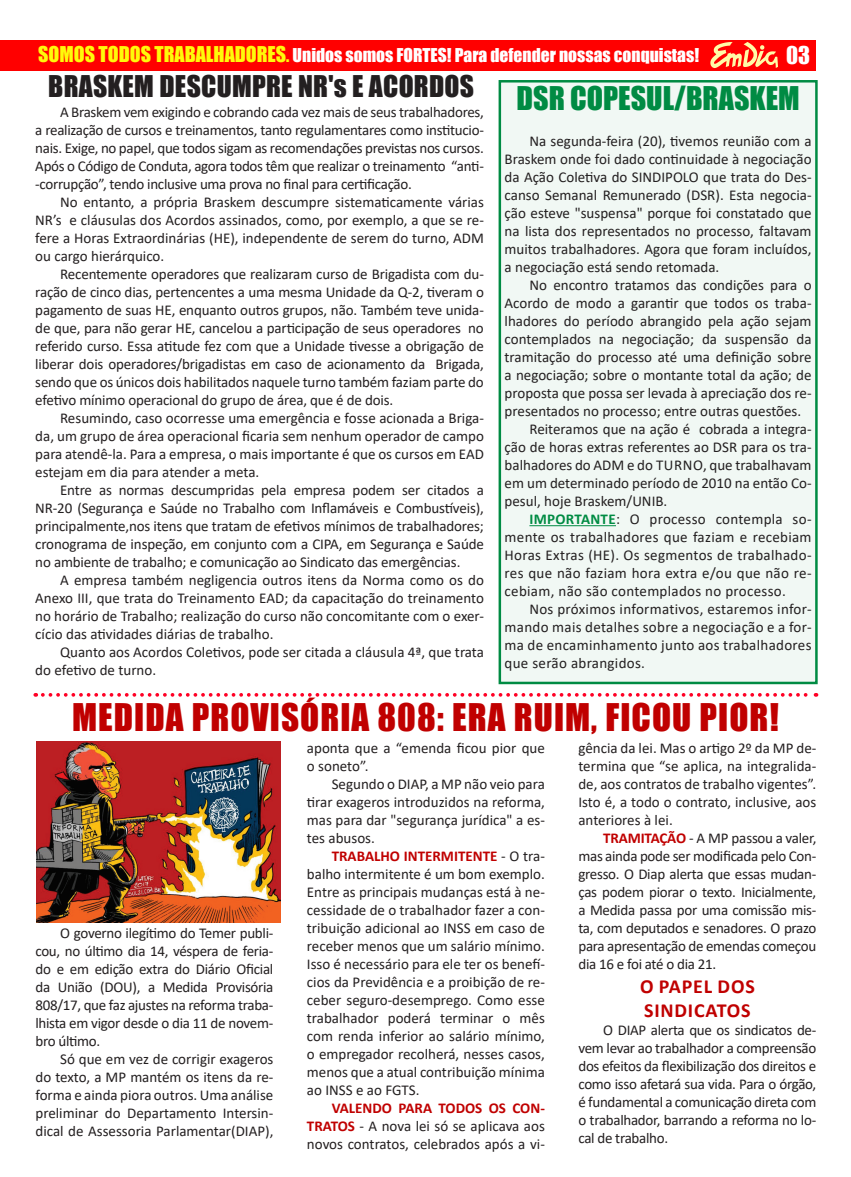
<style>
.page{position:relative;width:851px;height:1177px;background:#fff}
.page>*{position:absolute;margin:0;border:0;box-sizing:border-box;transform-origin:0 0}
.Titulos{font:35px "Impact";letter-spacing:.03em;color:#c00000}
.Titulos-2{font:30px "Impact";color:#008b43}
.Titulos-3{font:27.5px "Impact";letter-spacing:.01em;color:#231f20}
.t1{font:22.5px "Impact";color:#fff}
.Entretítulos{font:700 20px "Calibri";letter-spacing:.04em;color:#c00000}
.t2{font:17.5px "Impact";color:#fff}
.Texto{font:15px/18px "Calibri";color:#231f20;text-align:justify}
.s1{font-size:20px;color:#fffa0a}
.s2{color:#fffa0a}
.s3{font-weight:700;color:#008b43}
.s4{font-weight:700;color:#c00000}
</style>
<div class="page">
<div style="left:0;top:41px;width:44px;height:30px;background:#f00"></div>
<div style="left:35px;top:40px;width:781px;height:30px;background:#f00"></div>
<svg style="left:710px;top:42px;width:67px;height:26px"></svg>
<img style="left:37px;top:741px;width:243px;height:181px">
<div style="left:499px;top:81px;width:317px;height:602px;background:#f1f8f4"></div>
<hr style="left:529px;top:525px;width:87px;height:1px;background:#008b43">
<div style="left:498px;top:80px;width:319px;height:604px;border:2px solid #008b43"></div>
<svg style="left:43px;top:693px;width:773px;height:3px"></svg>
<p class="t2" style="left:38px;top:41px;width:662px"><span class="s1">SOMOS TODOS TRABALHADORES</span><span class="s2">.</span> Unidos somos FORTES! Para defender nossas conquistas!</p>
<p class="t1" style="left:786px;top:38px;width:25px">03</p>
<p class="Titulos-3" style="left:48px;top:65px;width:427px">BRASKEM DESCUMPRE NR's E ACORDOS</p>
<p class="Texto" style="left:35px;top:102px;width:450px;text-indent:25px">A Braskem vem exigindo e cobrando cada vez mais de seus trabalhadores, a realização de cursos e treinamentos, tanto regulamentares como institucio&shy;nais. Exige, no papel, que todos sigam as recomendações previstas nos cursos.<br>Após o Código de Conduta, agora todos têm que realizar o treinamento “anti--corrupção”, tendo inclusive uma prova no final para certificação.</p>
<p class="Texto" style="left:35px;top:192px;width:450px;text-indent:25px">No entanto, a própria Braskem descumpre sistematicamente várias NR’s e cláusulas dos Acordos assinados, como, por exemplo, a que se re&shy;fere a Horas Extraordinárias (HE), independente de serem do turno, ADM ou cargo hierárquico.</p>
<p class="Texto" style="left:35px;top:264px;width:450px;text-indent:25px">Recentemente operadores que realizaram curso de Brigadista com du&shy;ração de cinco dias, pertencentes a uma mesma Unidade da Q-2, tiveram o pagamento de suas HE, enquanto outros grupos, não. Também teve unida&shy;de que, para não gerar HE, cancelou a participação de seus operadores no referido curso. Essa atitude fez com que a Unidade tivesse a obrigação de liberar dois operadores/brigadistas em caso de acionamento da Brigada, sendo que os únicos dois habilitados naquele turno também faziam parte do efetivo mínimo operacional do grupo de área, que é de dois.</p>
<p class="Texto" style="left:35px;top:408px;width:450px;text-indent:25px">Resumindo, caso ocorresse uma emergência e fosse acionada a Briga&shy;da, um grupo de área operacional ficaria sem nenhum operador de campo para atendê-la. Para a empresa, o mais importante é que os cursos em EAD estejam em dia para atender a meta.</p>
<p class="Texto" style="left:35px;top:480px;width:450px;text-indent:25px">Entre as normas descumpridas pela empresa podem ser citados a NR-20 (Segurança e Saúde no Trabalho com Inflamáveis e Combustíveis), principalmente,nos itens que tratam de efetivos mínimos de trabalhadores; cronograma de inspeção, em conjunto com a CIPA, em Segurança e Saúde no ambiente de trabalho; e comunicação ao Sindicato das emergências.</p>
<p class="Texto" style="left:35px;top:570px;width:450px;text-indent:25px">A empresa também negligencia outros itens da Norma como os do Anexo III, que trata do Treinamento EAD; da capacitação do treinamento no horário de Trabalho; realização do curso não concomitante com o exer&shy;cício das atividades diárias de trabalho.</p>
<p class="Texto" style="left:35px;top:642px;width:450px;text-indent:25px">Quanto aos Acordos Coletivos, pode ser citada a cláusula 4ª, que trata do efetivo de turno.</p>
<p class="Titulos-2" style="left:516px;top:75px;width:284px">DSR COPESUL/BRASKEM</p>
<p class="Texto" style="left:504px;top:131px;width:308px;text-indent:25px">Na segunda-feira (20), tivemos reunião com a Braskem onde foi dado continuidade à negociação da Ação Coletiva do SINDIPOLO que trata do Des&shy;canso Semanal Remunerado (DSR). Esta negocia&shy;ção esteve "suspensa" porque foi constatado que na lista dos representados no processo, faltavam muitos trabalhadores. Agora que foram incluídos, a negociação está sendo retomada.</p>
<p class="Texto" style="left:504px;top:275px;width:308px;text-indent:25px">No encontro tratamos das condições para o Acordo de modo a garantir que todos os traba&shy;lhadores do período abrangido pela ação sejam contemplados na negociação; da suspensão da tramitação do processo até uma definição sobre a negociação; sobre o montante total da ação; de proposta que possa ser levada à apreciação dos re&shy;presentados no processo; entre outras questões.</p>
<p class="Texto" style="left:504px;top:419px;width:308px;text-indent:25px">Reiteramos que na ação é cobrada a integra&shy;ção de horas extras referentes ao DSR para os tra&shy;balhadores do ADM e do TURNO, que trabalhavam em um determinado período de 2010 na então Co&shy;pesul, hoje Braskem/UNIB.</p>
<p class="Texto" style="left:504px;top:509px;width:308px;text-indent:25px"><span class="s3">IMPORTANTE</span>: O processo contempla so&shy;mente os trabalhadores que faziam e recebiam Horas Extras (HE). Os segmentos de trabalhado&shy;res que não faziam hora extra e/ou que não re&shy;cebiam, não são contemplados no processo.</p>
<p class="Texto" style="left:504px;top:599px;width:308px;text-indent:25px">Nos próximos informativos, estaremos infor&shy;mando mais detalhes sobre a negociação e a for&shy;ma de encaminhamento junto aos trabalhadores que serão abrangidos.</p>
<p class="Titulos" style="left:72px;top:690px;width:708px">MEDIDA PROVISÓRIA 808: ERA RUIM, FICOU PIOR!</p>
<p class="Texto" style="left:307px;top:738px;width:239px">aponta que a “emenda ficou pior que o soneto”.</p>
<p class="Texto" style="left:307px;top:774px;width:239px;text-indent:25px">Segundo o DIAP, a MP não veio para tirar exageros introduzidos na reforma, mas para dar "segurança jurídica" a es&shy;tes abusos.</p>
<p class="Texto" style="left:307px;top:846px;width:239px;text-indent:25px"><span class="s4">TRABALHO INTERMITENTE</span> - O tra&shy;balho intermitente é um bom exemplo.<br>Entre as principais mudanças está à ne&shy;cessidade de o trabalhador fazer a con&shy;tribuição adicional ao INSS em caso de receber menos que um salário mínimo.<br>Isso é necessário para ele ter os benefí&shy;cios da Previdência e a proibição de re&shy;ceber seguro-desemprego. Como esse trabalhador poderá terminar o mês com renda inferior ao salário mínimo, o empregador recolherá, nesses casos, menos que a atual contribuição mínima ao INSS e ao FGTS.</p>
<p class="Texto" style="left:307px;top:1098px;width:239px;text-indent:25px"><span class="s4">VALENDO PARA TODOS OS CON-TRATOS</span> - A nova lei só se aplicava aos novos contratos, celebrados após a vi-</p>
<p class="Texto" style="left:578px;top:738px;width:239px">gência da lei. Mas o artigo 2º da MP de&shy;termina que “se aplica, na integralida&shy;de, aos contratos de trabalho vigentes”.<br>Isto é, a todo o contrato, inclusive, aos anteriores à lei.</p>
<p class="Texto" style="left:578px;top:828px;width:239px;text-indent:25px"><span class="s4">TRAMITAÇÃO</span> - A MP passou a valer, mas ainda pode ser modificada pelo Con&shy;gresso. O Diap alerta que essas mudan&shy;ças podem piorar o texto. Inicialmente, a Medida passa por uma comissão mis&shy;ta, com deputados e senadores. O prazo para apresentação de emendas começou dia 16 e foi até o dia 21.</p>
<p class="Entretítulos" style="left:640px;top:972px;width:116px">O PAPEL DOS</p>
<p class="Entretítulos" style="left:644px;top:996px;width:108px">SINDICATOS</p>
<p class="Texto" style="left:578px;top:1020px;width:239px;text-indent:25px">O DIAP alerta que os sindicatos de&shy;vem levar ao trabalhador a compreensão dos efeitos da flexibilização dos direitos e como isso afetará sua vida. Para o órgão, é fundamental a comunicação direta com o trabalhador, barrando a reforma no lo&shy;cal de trabalho.</p>
<p class="Texto" style="left:35px;top:923px;width:239px;text-indent:25px">O governo ilegítimo do Temer publi&shy;cou, no último dia 14, véspera de feria&shy;do e em edição extra do Diário Oficial da União (DOU), a Medida Provisória 808/17, que faz ajustes na reforma traba&shy;lhista em vigor desde o dia 11 de novem&shy;bro último.</p>
<p class="Texto" style="left:35px;top:1049px;width:239px;text-indent:25px">Só que em vez de corrigir exageros do texto, a MP mantém os itens da re&shy;forma e ainda piora outros. Uma análise preliminar do Departamento Intersin&shy;dical de Assessoria Parlamentar(DIAP),</p>
</div>
